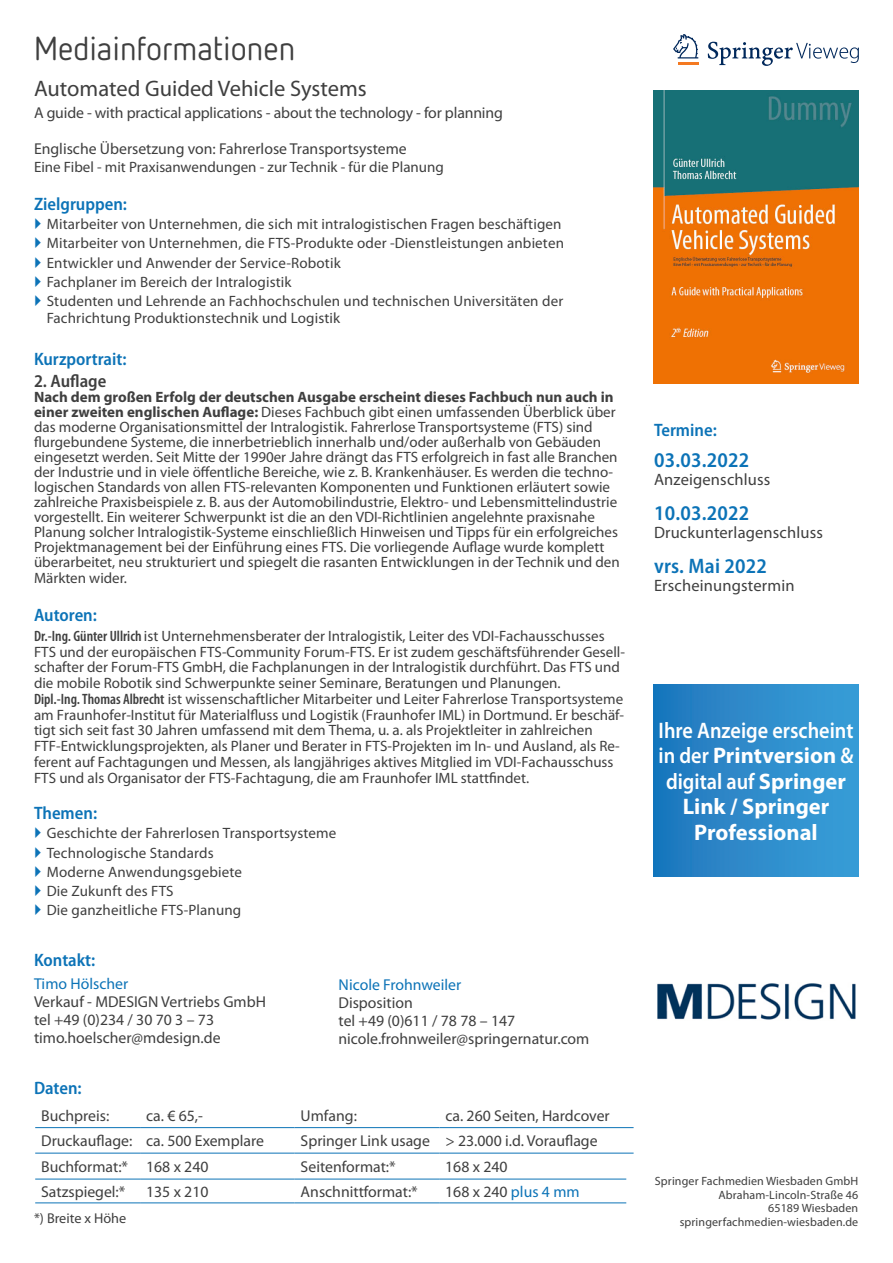
<style>
.page{position:relative;width:893px;height:1263px;background:#fff}
.page>*{position:absolute;margin:0;border:0;box-sizing:border-box;transform-origin:0 0}
.t1{font:33px "Netto OT";color:#3f3f3f}
.IN-M_streamer{font:700 22.5px/25.5px "Myriad Pro";color:#fff;text-align:center}
.Buchtitel{font:22.5px "Myriad Pro";color:#3f3f3f}
.AS_DU_ET{font:600 semi-condensed 21px "Myriad Pro";letter-spacing:.01em;color:#0c73b7}
.Zwischenüberschrift{font:600 semi-condensed 18px "Myriad Pro";color:#0c73b7}
.Fließtext{font:600 semi-condensed 18px "Myriad Pro";color:#3f3f3f}
.AS_DU_ET-2{font:16.5px "Myriad Pro";letter-spacing:.01em;color:#3f3f3f}
.Fließtext-2{font:15.75px "Myriad Pro";color:#3f3f3f}
.Tabelle_Daten_Seite{font:15.75px "Myriad Pro";color:#3f3f3f}
.Fließtext-3{font:15.75px "Myriad Pro";color:#0c73b7}
.Fließtext-4{font:15px/15px "Myriad Pro";color:#3f3f3f}
.Fließtext_Druckunter{font:14.25px "Myriad Pro";color:#3f3f3f}
.t2{font:12px/13.5px "Myriad Pro";letter-spacing:.01em;color:#3f3f3f;text-align:right}
.s1{font-weight:700}
.s2{font-weight:600;font-stretch:condensed}
.s3{color:#0c73b7}
.s4{font-weight:600}
</style>
<div class="page">
<hr style="left:35px;top:1179px;width:105px;height:1px;background:#0c73b7">
<hr style="left:140px;top:1179px;width:155px;height:1px;background:#0c73b7">
<hr style="left:295px;top:1179px;width:144px;height:1px;background:#0c73b7">
<hr style="left:439px;top:1179px;width:187px;height:1px;background:#0c73b7">
<hr style="left:35px;top:1202px;width:105px;height:1px;background:#0c73b7">
<hr style="left:140px;top:1202px;width:155px;height:1px;background:#0c73b7">
<hr style="left:295px;top:1202px;width:144px;height:1px;background:#0c73b7">
<hr style="left:439px;top:1202px;width:187px;height:1px;background:#0c73b7">
<svg style="left:673px;top:34px;width:25px;height:24px"></svg>
<hr style="left:678px;top:62px;width:20px;height:3px;background:#f47921">
<svg style="left:708px;top:42px;width:151px;height:24px"></svg>
<hr style="left:35px;top:1127px;width:105px;height:1px;background:#0c73b7">
<hr style="left:140px;top:1127px;width:155px;height:1px;background:#0c73b7">
<hr style="left:295px;top:1127px;width:144px;height:1px;background:#0c73b7">
<hr style="left:439px;top:1127px;width:195px;height:1px;background:#0c73b7">
<hr style="left:35px;top:1153px;width:105px;height:1px;background:#0c73b7">
<hr style="left:140px;top:1153px;width:155px;height:1px;background:#0c73b7">
<hr style="left:295px;top:1153px;width:144px;height:1px;background:#0c73b7">
<hr style="left:439px;top:1153px;width:195px;height:1px;background:#0c73b7">
<img style="left:653px;top:90px;width:205px;height:294px">
<div style="left:653px;top:685px;width:205px;height:191px;background:linear-gradient(to right,#1e77bd,#3b9fd8)"></div>
<img style="left:657px;top:983px;width:199px;height:37px">
<h1 class="t1" style="left:34px;top:28px;width:263px">Mediainformationen</h1>
<p class="Buchtitel" style="left:34px;top:76px;width:334px">Automated Guided Vehicle Systems</p>
<p class="Fließtext-2" style="left:34px;top:104px;width:470px">A guide - with practical applications - about the technology - for planning</p>
<p class="Fließtext-2" style="left:34px;top:140px;width:374px">Englische Übersetzung von: Fahrerlose Transportsysteme</p>
<p class="Fließtext-4" style="left:34px;top:160px;width:411px">Eine Fibel - mit Praxisanwendungen - zur Technik - für die Planung</p>
<p class="Zwischenüberschrift" style="left:34px;top:194px;width:95px">Zielgruppen:</p>
<p class="Fließtext-4" style="left:47px;top:217px;width:516px">Mitarbeiter von Unternehmen, die sich mit intralogistischen Fragen beschäftigen</p>
<p class="Fließtext-4" style="left:47px;top:236px;width:519px">Mitarbeiter von Unternehmen, die FTS-Produkte oder -Dienstleistungen anbieten</p>
<p class="Fließtext-4" style="left:47px;top:255px;width:295px">Entwickler und Anwender der Service-Robotik</p>
<p class="Fließtext-4" style="left:47px;top:275px;width:246px">Fachplaner im Bereich der Intralogistik</p>
<p class="Fließtext-4" style="left:47px;top:293px;width:518px;line-height:16.5px">Studenten und Lehrende an Fachhochschulen und technischen Universitäten der<br>Fachrichtung Produktionstechnik und Logistik</p>
<p class="Zwischenüberschrift" style="left:34px;top:349px;width:94px">Kurzportrait:</p>
<p class="Fließtext" style="left:34px;top:371px;width:74px">2. Auflage</p>
<p class="Fließtext-4" style="left:34px;top:390px;width:587px"><span class="s1">Nach dem großen Erfolg der deutschen Ausgabe erscheint dieses Fachbuch nun auch in einer zweiten englischen Auflage:</span> Dieses Fachbuch gibt einen umfassenden Überblick über das moderne Organisationsmittel der Intralogistik. Fahrerlose Transportsysteme (FTS) sind flurgebundene Systeme, die innerbetrieblich innerhalb und/oder außerhalb von Gebäuden eingesetzt werden. Seit Mitte der 1990er Jahre drängt das FTS erfolgreich in fast alle Branchen der Industrie und in viele öffentliche Bereiche, wie z. B. Krankenhäuser. Es werden die techno&shy;logischen Standards von allen FTS-relevanten Komponenten und Funktionen erläutert sowie zahlreiche Praxisbeispiele z. B. aus der Automobilindustrie, Elektro- und Lebensmittelindustrie vorgestellt. Ein weiterer Schwerpunkt ist die an den VDI-Richtlinien angelehnte praxisnahe Planung solcher Intralogistik-Systeme einschließlich Hinweisen und Tipps für ein erfolgreiches Projektmanagement bei der Einführung eines FTS. Die vorliegende Auflage wurde komplett überarbeitet, neu strukturiert und spiegelt die rasanten Entwicklungen in der Technik und den Märkten wider.</p>
<p class="Zwischenüberschrift" style="left:34px;top:605px;width:64px">Autoren:</p>
<p class="Fließtext-4" style="left:34px;top:628px;width:593px;line-height:15.8px"><span class="s2">Dr.-Ing. Günter Ullrich</span> ist Unternehmensberater der Intralogistik, Leiter des VDI-Fachausschusses FTS und der europäischen FTS-Community Forum-FTS. Er ist zudem geschäftsführender Gesell&shy;schafter der Forum-FTS GmbH, die Fachplanungen in der Intralogistik durchführt. Das FTS und die mobile Robotik sind Schwerpunkte seiner Seminare, Beratungen und Planungen.<br><span class="s2">Dipl.-Ing. Thomas Albrecht</span> ist wissenschaftlicher Mitarbeiter und Leiter Fahrerlose Transportsysteme am Fraunhofer-Institut für Materialfluss und Logistik (Fraunhofer IML) in Dortmund. Er beschäf&shy;tigt sich seit fast 30 Jahren umfassend mit dem Thema, u. a. als Projektleiter in zahlreichen FTF-Entwicklungsprojekten, als Planer und Berater in FTS-Projekten im In- und Ausland, als Re&shy;ferent auf Fachtagungen und Messen, als langjähriges aktives Mitglied im VDI-Fachausschuss FTS und als Organisator der FTS-Fachtagung, die am Fraunhofer IML stattfindet.</p>
<p class="Zwischenüberschrift" style="left:34px;top:803px;width:65px">Themen:</p>
<p class="Fließtext-4" style="left:47px;top:826px;width:291px">Geschichte der Fahrerlosen Transportsysteme</p>
<p class="Fließtext-4" style="left:47px;top:845px;width:168px">Technologische Standards</p>
<p class="Fließtext-4" style="left:47px;top:865px;width:197px">Moderne Anwendungsgebiete</p>
<p class="Fließtext-4" style="left:47px;top:884px;width:128px">Die Zukunft des FTS</p>
<p class="Fließtext-4" style="left:47px;top:903px;width:196px">Die ganzheitliche FTS-Planung</p>
<p class="Zwischenüberschrift" style="left:34px;top:950px;width:63px">Kontakt:</p>
<p class="Fließtext-3" style="left:34px;top:975px;width:96px">Timo Hölscher</p>
<p class="Fließtext-2" style="left:34px;top:993px;width:233px">Verkauf - MDESIGN Vertriebs GmbH</p>
<p class="Fließtext-2" style="left:34px;top:1011px;width:182px">tel +49 (0)234 / 30 70 3 – 73</p>
<p class="Fließtext-2" style="left:34px;top:1029px;width:188px">timo.hoelscher@mdesign.de</p>
<p class="Fließtext-3" style="left:339px;top:976px;width:124px">Nicole Frohnweiler</p>
<p class="Fließtext-2" style="left:339px;top:994px;width:76px">Disposition</p>
<p class="Fließtext-2" style="left:339px;top:1012px;width:178px">tel +49 (0)611 / 78 78 – 147</p>
<p class="Fließtext-2" style="left:339px;top:1030px;width:252px">nicole.frohnweiler@springernatur.com</p>
<p class="Zwischenüberschrift" style="left:34px;top:1078px;width:49px">Daten:</p>
<p class="Tabelle_Daten_Seite" style="left:41px;top:1107px;width:70px">Buchpreis:</p>
<p class="Tabelle_Daten_Seite" style="left:146px;top:1107px;width:58px">ca. € 65,-</p>
<p class="Tabelle_Daten_Seite" style="left:301px;top:1107px;width:58px">Umfang:</p>
<p class="Tabelle_Daten_Seite" style="left:445px;top:1107px;width:166px">ca. 260 Seiten, Hardcover</p>
<p class="Tabelle_Daten_Seite" style="left:41px;top:1132px;width:93px">Druckauflage:</p>
<p class="Tabelle_Daten_Seite" style="left:146px;top:1132px;width:119px">ca. 500 Exemplare</p>
<p class="Tabelle_Daten_Seite" style="left:301px;top:1132px;width:131px">Springer Link usage</p>
<p class="Tabelle_Daten_Seite" style="left:445px;top:1132px;width:154px">&gt; 23.000 i.d. Vorauflage</p>
<p class="Tabelle_Daten_Seite" style="left:41px;top:1158px;width:88px">Buchformat:*</p>
<p class="Tabelle_Daten_Seite" style="left:146px;top:1158px;width:64px">168 x 240</p>
<p class="Tabelle_Daten_Seite" style="left:301px;top:1158px;width:97px">Seitenformat:*</p>
<p class="Tabelle_Daten_Seite" style="left:445px;top:1158px;width:64px">168 x 240</p>
<p class="Tabelle_Daten_Seite" style="left:41px;top:1183px;width:86px">Satzspiegel:*</p>
<p class="Tabelle_Daten_Seite" style="left:146px;top:1183px;width:64px">135 x 210</p>
<p class="Tabelle_Daten_Seite" style="left:301px;top:1183px;width:119px">Anschnittformat:*</p>
<p class="Tabelle_Daten_Seite" style="left:445px;top:1183px;width:136px">168 x 240 <span class="s3">plus 4 mm</span></p>
<p class="Fließtext_Druckunter" style="left:34px;top:1211px;width:94px">*) Breite x Höhe</p>
<p class="Zwischenüberschrift" style="left:654px;top:420px;width:64px">Termine:</p>
<p class="AS_DU_ET" style="left:654px;top:448px;width:97px">03.03.2022</p>
<p class="AS_DU_ET-2" style="left:654px;top:470px;width:118px">Anzeigenschluss</p>
<p class="AS_DU_ET" style="left:654px;top:501px;width:97px">10.03.2022</p>
<p class="AS_DU_ET-2" style="left:654px;top:523px;width:171px">Druckunterlagenschluss</p>
<p class="AS_DU_ET" style="left:654px;top:554px;width:115px">vrs. Mai 2022</p>
<p class="AS_DU_ET-2" style="left:654px;top:576px;width:142px">Erscheinungstermin</p>
<p class="IN-M_streamer" style="left:658px;top:718px;width:196px"><span class="s4">Ihre Anzeige erscheint in der</span> Printversion <span class="s4">&amp; digital auf</span> Springer<br>Link / Springer<br>Professional</p>
<p class="t2" style="left:655px;top:1175px;width:205px">Springer Fachmedien Wiesbaden GmbH<br>Abraham-Lincoln-Straße 46<br>65189 Wiesbaden springerfachmedien-wiesbaden.de</p>
</div>
